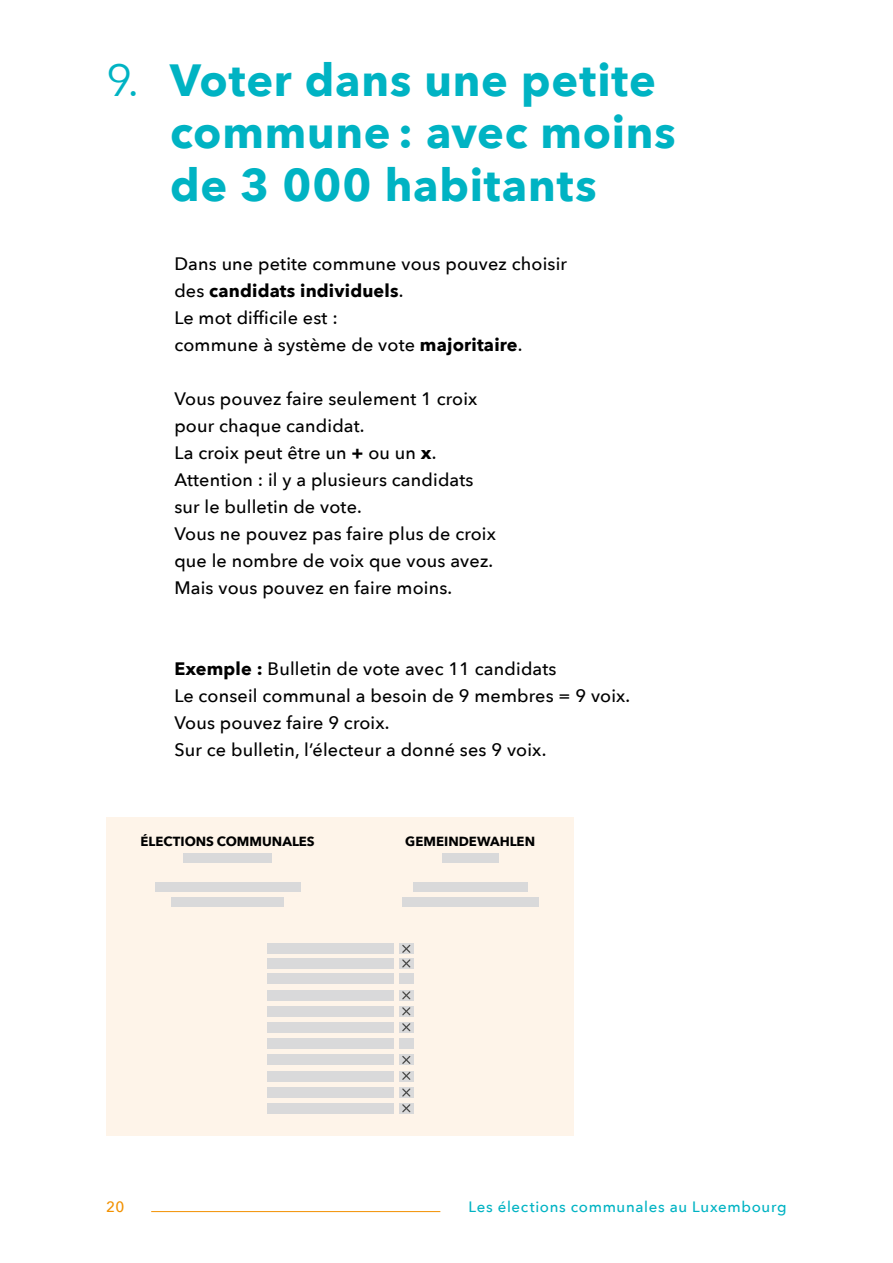
<style>
.page{position:relative;width:893px;height:1263px;background:#fff}
.page>*{position:absolute;margin:0;border:0;box-sizing:border-box;transform-origin:0 0}
.t1{font:700 45px/52.5px "Avenir Next";letter-spacing:.015em;color:#00b3c3}
.t2{font:500 18px/27px "Avenir Next";letter-spacing:.01em;color:#000}
.t3{font:500 15px "Avenir Next";letter-spacing:.045em;color:#00b3c3}
.t4{font:500 15px "Avenir Next";color:#f29100}
.t5{font:700 13.2px "Avenir Next";color:#000}
.s1{font-weight:400}
.s2{font-weight:700}
</style>
<div class="page">
<div style="left:106px;top:817px;width:468px;height:318px;background:#fef4e9"></div>
<div style="left:267px;top:1022px;width:126px;height:11px;background:#d9d9da"></div>
<div style="left:267px;top:973px;width:126px;height:11px;background:#d9d9da"></div>
<div style="left:267px;top:943px;width:126px;height:11px;background:#d9d9da"></div>
<div style="left:399px;top:1022px;width:15px;height:11px;background:#d9d9da"></div>
<div style="left:399px;top:973px;width:15px;height:11px;background:#d9d9da"></div>
<div style="left:399px;top:943px;width:15px;height:11px;background:#d9d9da"></div>
<div style="left:267px;top:1038px;width:126px;height:11px;background:#d9d9da"></div>
<div style="left:267px;top:990px;width:126px;height:11px;background:#d9d9da"></div>
<div style="left:267px;top:958px;width:126px;height:11px;background:#d9d9da"></div>
<div style="left:399px;top:1038px;width:15px;height:11px;background:#d9d9da"></div>
<div style="left:399px;top:990px;width:15px;height:11px;background:#d9d9da"></div>
<div style="left:399px;top:958px;width:15px;height:11px;background:#d9d9da"></div>
<div style="left:267px;top:1054px;width:126px;height:11px;background:#d9d9da"></div>
<div style="left:267px;top:1006px;width:126px;height:11px;background:#d9d9da"></div>
<div style="left:399px;top:1054px;width:15px;height:11px;background:#d9d9da"></div>
<div style="left:399px;top:1006px;width:15px;height:11px;background:#d9d9da"></div>
<div style="left:267px;top:1071px;width:126px;height:11px;background:#d9d9da"></div>
<div style="left:399px;top:1071px;width:15px;height:11px;background:#d9d9da"></div>
<div style="left:267px;top:1087px;width:126px;height:11px;background:#d9d9da"></div>
<div style="left:399px;top:1087px;width:15px;height:11px;background:#d9d9da"></div>
<div style="left:267px;top:1103px;width:126px;height:11px;background:#d9d9da"></div>
<div style="left:399px;top:1103px;width:15px;height:11px;background:#d9d9da"></div>
<div style="left:172px;top:898px;width:112px;height:9px;background:#d9d9da"></div>
<div style="left:402px;top:898px;width:136px;height:9px;background:#d9d9da"></div>
<div style="left:155px;top:883px;width:145px;height:9px;background:#d9d9da"></div>
<div style="left:183px;top:853px;width:89px;height:9px;background:#d9d9da"></div>
<div style="left:413px;top:883px;width:115px;height:9px;background:#d9d9da"></div>
<div style="left:442px;top:853px;width:56px;height:9px;background:#d9d9da"></div>
<svg style="left:402px;top:944px;width:9px;height:24px"></svg>
<svg style="left:402px;top:991px;width:9px;height:25px"></svg>
<svg style="left:402px;top:1023px;width:9px;height:9px"></svg>
<svg style="left:402px;top:1055px;width:9px;height:25px"></svg>
<svg style="left:402px;top:1088px;width:9px;height:25px"></svg>
<hr style="left:151px;top:1211px;width:289px;height:1px;background:#f29100">
<h1 class="t1" style="left:170px;top:53px;width:507px;text-indent:-64px"><span class="s1">9.</span> Voter dans une petite commune : avec moins de 3 000 habitants</h1>
<p class="t2" style="left:174px;top:250px;width:394px">Dans une petite commune vous pouvez choisir des <span class="s2">candidats individuels</span>.<br>Le mot difficile est :<br>commune à système de vote <span class="s2">majoritaire</span>.</p>
<p class="t2" style="left:174px;top:385px;width:323px">Vous pouvez faire seulement 1 croix pour chaque candidat.<br>La croix peut être un <span class="s2">+</span> ou un <span class="s2">x</span>.<br>Attention : il y a plusieurs candidats sur le bulletin de vote.<br>Vous ne pouvez pas faire plus de croix que le nombre de voix que vous avez.<br>Mais vous pouvez en faire moins.</p>
<p class="t2" style="left:174px;top:655px;width:457px"><span class="s2">Exemple :</span> Bulletin de vote avec 11 candidats<br>Le conseil communal a besoin de 9 membres = 9 voix.<br>Vous pouvez faire 9 croix.<br>Sur ce bulletin, l’électeur a donné ses 9 voix.</p>
<p class="t5" style="left:141px;top:830px;width:176px">ÉLECTIONS COMMUNALES</p>
<p class="t5" style="left:405px;top:830px;width:131px">GEMEINDEWAHLEN</p>
<p class="t4" style="left:106px;top:1194px;width:20px">20</p>
<p class="t3" style="left:468px;top:1194px;width:320px">Les élections communales au Luxembourg</p>
</div>
